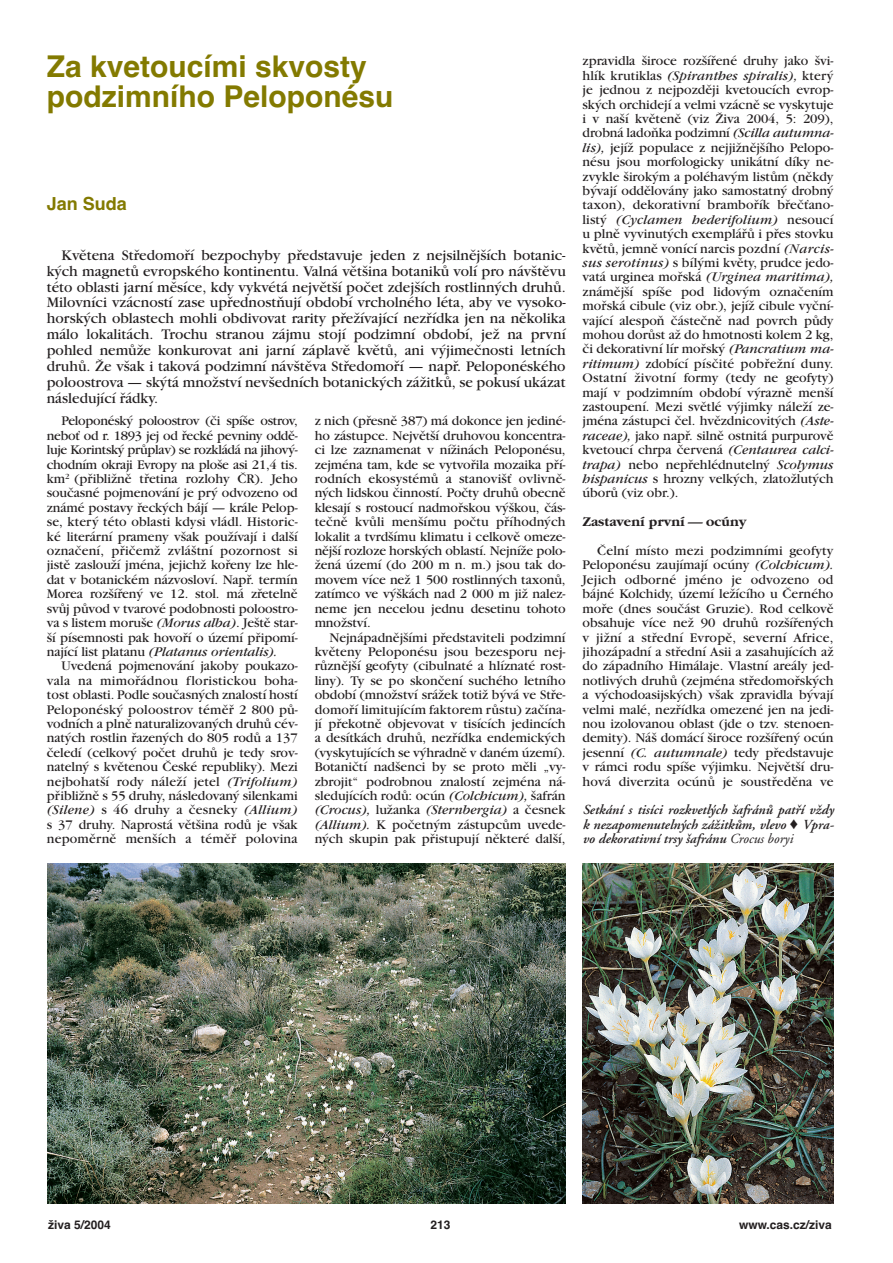
<style>
.page{position:relative;width:893px;height:1263px;background:#fff}
.page>*{position:absolute;margin:0;border:0;box-sizing:border-box;transform-origin:0 0}
.t1{font:700 30px/30px "Helvetica CE";color:#837a00}
.t2{font:700 18px "Helvetica CE";color:#837a00}
.t3{font:15.3px/15.9px "Garamond CE";color:#231f20;text-align:justify}
.t4{font:13.8px/14.4px "Garamond CE";color:#231f20;text-align:justify}
.t5{font:italic 600 13.8px/14.4px "Adobe Garamond CE";color:#231f20;text-align:justify}
.t6{font:700 13.8px "Garamond CE";color:#231f20}
.t7{font:700 12px "Helvetica CE";color:#231f20}
.s1{font-style:italic}
.s2{font-weight:400}
</style>
<div class="page">
<img style="left:47px;top:863px;width:519px;height:340px">
<img style="left:583px;top:863px;width:250px;height:340px">
<h1 class="t1" style="left:47px;top:52px;width:348px">Za kvetoucími skvosty podzimního Peloponésu</h1>
<h2 class="t2" style="left:47px;top:193px;width:82px">Jan Suda</h2>
<p class="t3" style="left:47px;top:248px;width:520px;text-indent:15px">Květena Středomoří bezpochyby představuje jeden z nejsilnějších botanic&shy;kých magnetů evropského kontinentu. Valná většina botaniků volí pro návštěvu této oblasti jarní měsíce, kdy vykvétá největší počet zdejších rostlinných druhů.<br>Milovníci vzácností zase upřednostňují období vrcholného léta, aby ve vysoko&shy;horských oblastech mohli obdivovat rarity přežívající nezřídka jen na několika málo lokalitách. Trochu stranou zájmu stojí podzimní období, jež na první pohled nemůže konkurovat ani jarní záplavě květů, ani výjimečnosti letních druhů. Že však i taková podzimní návštěva Středomoří — např. Peloponéského poloostrova — skýtá množství nevšedních botanických zážitků, se pokusí ukázat následující řádky.</p>
<p class="t4" style="left:47px;top:415px;width:252px;text-indent:15px">Peloponéský poloostrov (či spíše ostrov, neboť od r. 1893 jej od řecké pevniny oddě&shy;luje Korintský průplav) se rozkládá na jihový&shy;chodním okraji Evropy na ploše asi 21,4 tis. km<sup>2</sup> (přibližně třetina rozlohy ČR). Jeho současné pojmenování je prý odvozeno od známé postavy řeckých bájí — krále Pelop&shy;se, který této oblasti kdysi vládl. Historic&shy;ké literární prameny však používají i další označení, přičemž zvláštní pozornost si jistě zaslouží jména, jejichž kořeny lze hle&shy;dat v botanickém názvosloví. Např. termín Morea rozšířený ve 12. stol. má zřetelně svůj původ v tvarové podobnosti poloostro&shy;va s listem moruše <span class="s1">(Morus alba)</span>. Ještě star&shy;ší písemnosti pak hovoří o území připomí&shy;nající list platanu <span class="s1">(Platanus orientalis).</span></p>
<p class="t4" style="left:47px;top:660px;width:252px;text-indent:15px">Uvedená pojmenování jakoby poukazo&shy;vala na mimořádnou floristickou boha&shy;tost oblasti. Podle současných znalostí hostí Peloponéský poloostrov téměř 2 800 pů&shy;vodních a plně naturalizovaných druhů cév&shy;natých rostlin řazených do 805 rodů a 137 čeledí (celkový počet druhů je tedy srov&shy;natelný s květenou České republiky). Mezi nejbohatší rody náleží jetel <span class="s1">(Trifolium) </span>přibližně s 55 druhy, následovaný silenkami <span class="s1">(Silene)</span> s 46 druhy a česneky <span class="s1">(Allium) </span>s 37 druhy. Naprostá většina rodů je však nepoměrně menších a téměř polovina</p>
<p class="t4" style="left:315px;top:415px;width:252px">z nich (přesně 387) má dokonce jen jediné&shy;ho zástupce. Největší druhovou koncentra&shy;ci lze zaznamenat v nížinách Peloponésu, zejména tam, kde se vytvořila mozaika pří&shy;rodních ekosystémů a stanovišť ovlivně&shy;ných lidskou činností. Počty druhů obecně klesají s rostoucí nadmořskou výškou, čás&shy;tečně kvůli menšímu počtu příhodných lokalit a tvrdšímu klimatu i celkově omeze&shy;nější rozloze horských oblastí. Nejníže polo&shy;žená území (do 200 m n. m.) jsou tak do&shy;movem více než 1 500 rostlinných taxonů, zatímco ve výškách nad 2 000 m již nalez&shy;neme jen necelou jednu desetinu tohoto množství.</p>
<p class="t4" style="left:315px;top:631px;width:252px;text-indent:15px">Nejnápadnějšími představiteli podzimní květeny Peloponésu jsou bezesporu nej&shy;různější geofyty (cibulnaté a hlíznaté rost&shy;liny). Ty se po skončení suchého letního období (množství srážek totiž bývá ve Stře&shy;domoří limitujícím faktorem růstu) začína&shy;jí překotně objevovat v tisících jedincích a desítkách druhů, nezřídka endemických (vyskytujících se výhradně v daném území).<br>Botaničtí nadšenci by se proto měli „vy&shy;zbrojit“ podrobnou znalostí zejména ná&shy;sledujících rodů: ocún <span class="s1">(Colchicum),</span> šafrán <span class="s1">(Crocus),</span> lužanka <span class="s1">(Sternbergia)</span> a česnek <span class="s1">(Allium).</span> K početným zástupcům uvede&shy;ných skupin pak přistupují některé další,</p>
<p class="t4" style="left:583px;top:55px;width:253px">zpravidla široce rozšířené druhy jako švi&shy;hlík krutiklas <span class="s1">(Spiranthes spiralis),</span> který je jednou z nejpozději kvetoucích evrop&shy;ských orchidejí a velmi vzácně se vyskytuje i v naší květeně (viz Živa 2004, 5: 209), drobná ladoňka podzimní <span class="s1">(Scilla autumna&shy;lis),</span> jejíž populace z nejjižnějšího Pelopo&shy;nésu jsou morfologicky unikátní díky ne&shy;zvykle širokým a poléhavým listům (někdy bývají oddělovány jako samostatný drobný taxon), dekorativní brambořík břečťano&shy;listý <span class="s1">(Cyclamen hederifolium)</span> nesoucí u plně vyvinutých exemplářů i přes stovku květů, jemně vonící narcis pozdní <span class="s1">(Narcis&shy;sus serotinus)</span> s bílými květy, prudce jedo&shy;vatá urginea mořská <span class="s1">(Urginea maritima), </span>známější spíše pod lidovým označením mořská cibule (viz obr.), jejíž cibule vyční&shy;vající alespoň částečně nad povrch půdy mohou dorůst až do hmotnosti kolem 2 kg, či dekorativní lír mořský <span class="s1">(Pancratium ma&shy;ritimum)</span> zdobící písčité pobřežní duny.<br>Ostatní životní formy (tedy ne geofyty) mají v podzimním období výrazně menší zastoupení. Mezi světlé výjimky náleží ze&shy;jména zástupci čel. hvězdnicovitých <span class="s1">(Aste&shy;raceae),</span> jako např. silně ostnitá purpurově kvetoucí chrpa červená <span class="s1">(Centaurea calci&shy;trapa)</span> nebo nepřehlédnutelný <span class="s1">Scolymus hispanicus</span> s hrozny velkých, zlatožlutých úborů (viz obr.).</p>
<p class="t6" style="left:583px;top:517px;width:165px">Zastavení první — ocúny</p>
<p class="t4" style="left:583px;top:545px;width:252px;text-indent:15px">Čelní místo mezi podzimními geofyty Peloponésu zaujímají ocúny <span class="s1">(Colchicum).<br></span>Jejich odborné jméno je odvozeno od bájné Kolchidy, území ležícího u Černého moře (dnes součást Gruzie). Rod celkově obsahuje více než 90 druhů rozšířených v jižní a střední Evropě, severní Africe, jihozápadní a střední Asii a zasahujících až do západního Himálaje. Vlastní areály jed&shy;notlivých druhů (zejména středomořských a východoasijských) však zpravidla bývají velmi malé, nezřídka omezené jen na jedi&shy;nou izolovanou oblast (jde o tzv. stenoen&shy;demity). Náš domácí široce rozšířený ocún jesenní <span class="s1">(C. autumnale)</span> tedy představuje v rámci rodu spíše výjimku. Největší dru&shy;hová diverzita ocúnů je soustředěna ve</p>
<p class="t5" style="left:583px;top:804px;width:253px">Setkání s tisíci rozkvetlých šafránů patří vždy k nezapomenutelných zážitkům, vlevo ♦ Vpra&shy;vo dekorativní trsy šafránu <span class="s2">Crocus boryi</span></p>
<p class="t7" style="left:48px;top:1217px;width:64px">živa 5/2004</p>
<p class="t7" style="left:431px;top:1217px;width:22px">213</p>
<p class="t7" style="left:739px;top:1217px;width:94px">www.cas.cz/ziva</p>
</div>
